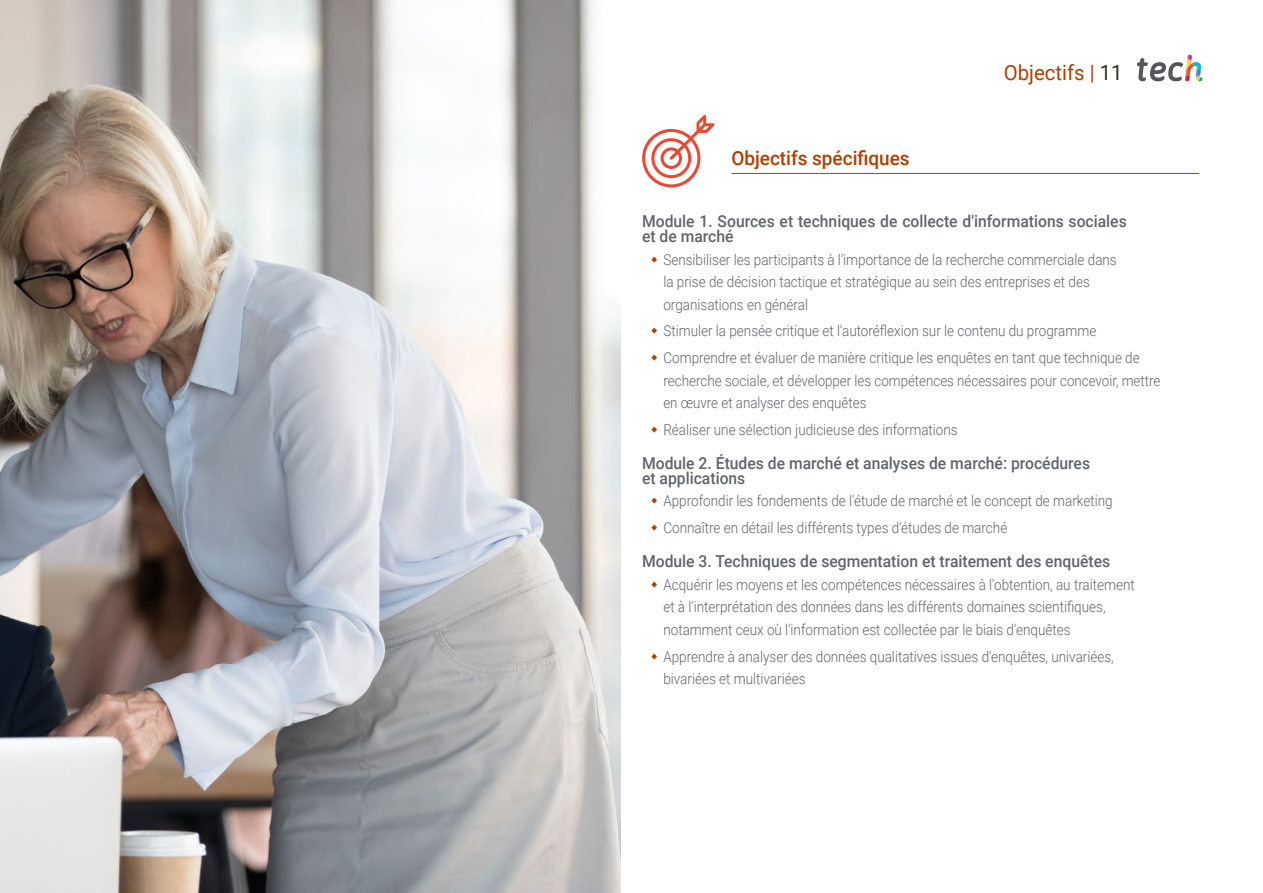
<style>
.page{position:relative;width:1263px;height:893px;background:#fff}
.page>*{position:absolute;margin:0;border:0;box-sizing:border-box;transform-origin:0 0}
.t1{font:21px "Roboto";color:#ae4000}
.t2{font:500 19.5px "Roboto";color:#ae4000}
.t3{font:500 16.5px/15px "Roboto";color:#61646a;scale:.95 1}
.t4{font:300 15px/22.5px "Roboto";color:#61646a;scale:.9 1}
.s1{color:#312e20}
</style>
<div class="page">
<hr style="left:731px;top:173px;width:468px;height:1px;background:#ae4000">
<svg style="left:642px;top:115px;width:72px;height:72px"></svg>
<svg style="left:1137px;top:55px;width:65px;height:27px"></svg>
<img style="left:0;top:0;width:621px;height:893px">
<h2 class="t2" style="left:731px;top:144px;width:180px">Objectifs spécifiques</h2>
<h1 class="t1" style="left:1004px;top:57px;width:120px">Objectifs | <span class="s1">11</span></h1>
<p class="t3" style="left:642px;top:213px;width:512px">Module 1. Sources et techniques de collecte d'informations sociales et de marché</p>
<p class="t4" style="left:663px;top:247px;width:505px">Sensibiliser les participants à l'importance de la recherche commerciale dans la prise de décision tactique et stratégique au sein des entreprises et des organisations en général</p>
<p class="t4" style="left:663px;top:317px;width:531px;line-height:26.7px">Stimuler la pensée critique et l'autoréflexion sur le contenu du programme<br>Comprendre et évaluer de manière critique les enquêtes en tant que technique de</p>
<p class="t4" style="left:663px;top:368px;width:554px">recherche sociale, et développer les compétences nécessaires pour concevoir, mettre en œuvre et analyser des enquêtes</p>
<p class="t4" style="left:663px;top:418px;width:329px">Réaliser une sélection judicieuse des informations</p>
<p class="t3" style="left:642px;top:455px;width:473px">Module 2. Études de marché et analyses de marché: procédures et applications</p>
<p class="t4" style="left:663px;top:487px;width:501px;line-height:26.7px">Approfondir les fondements de l'étude de marché et le concept de marketing<br>Connaître en détail les différents types d'études de marché</p>
<p class="t3" style="left:642px;top:553px;width:494px">Module 3. Techniques de segmentation et traitement des enquêtes</p>
<p class="t4" style="left:663px;top:573px;width:525px">Acquérir les moyens et les compétences nécessaires à l'obtention, au traitement et à l'interprétation des données dans les différents domaines scientifiques, notamment ceux où l'information est collectée par le biais d'enquêtes</p>
<p class="t4" style="left:663px;top:644px;width:502px">Apprendre à analyser des données qualitatives issues d'enquêtes, univariées, bivariées et multivariées</p>
</div>
